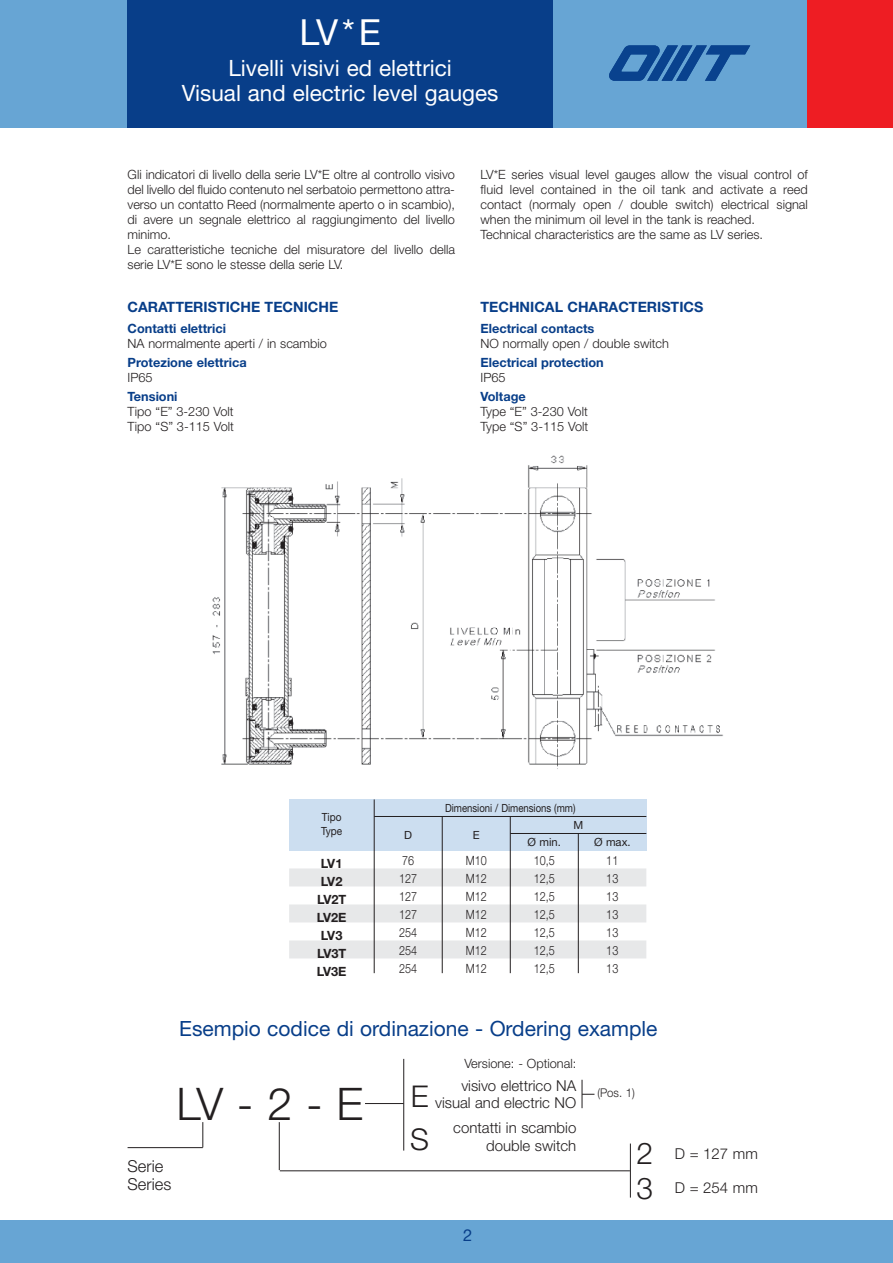
<style>
.page{position:relative;width:893px;height:1263px;background:#fff}
.page>*{position:absolute;margin:0;border:0;box-sizing:border-box;transform-origin:0 0}
.t1{font:300 45px "Helvetica Neue";color:#231f20}
.t2{font:36px "Helvetica Neue";color:#fff}
.t3{font:300 30px "Helvetica Neue";color:#231f20}
.t4{font:22.5px/25.5px "Helvetica Neue";color:#fff;text-align:center}
.t5{font:21px "Helvetica Neue";color:#083e89}
.t6{font:300 16.5px/18px "Helvetica Neue";color:#231f20}
.t7{font:16.5px "Helvetica Neue";color:#083e89}
.t8{font:300 15px/17.2px "Helvetica Neue";color:#231f20;text-align:right}
.t9{font:700 14.25px "Helvetica Neue";color:#083e89}
.t10{font:300 12.75px/15px "Helvetica Neue";color:#231f20}
.t11{font:700 12.75px "Helvetica Neue";color:#083e89}
.t12{font:300 12.75px "Helvetica Neue";color:#231f20;scale:.85 1}
.t13{font:700 12.75px/18px "Helvetica Neue";color:#231f20;text-align:center}
.t14{font:300 12px "Helvetica Neue";color:#231f20;scale:.95 1}
.t15{font:11.25px "Helvetica Neue";color:#231f20;scale:.85 1}
.t16{font:11.25px "Helvetica Neue";color:#231f20}
.t17{font:11.25px/13.5px "Helvetica Neue";color:#231f20;scale:.89 1}
.s1{font-size:30px}
</style>
<div class="page">
<div style="left:0;top:0;width:893px;height:128px;background:#67a5d4"></div>
<div style="left:128px;top:0;width:425px;height:128px;background:#083e89"></div>
<div style="left:808px;top:0;width:85px;height:128px;background:#ee1d23"></div>
<div style="left:0;top:1220px;width:893px;height:43px;background:#67a5d4"></div>
<svg style="left:609px;top:45px;width:141px;height:36px"></svg>
<hr style="left:128px;top:1147px;width:75px;height:1px;background:#231f20">
<hr style="left:280px;top:1170px;width:350px;height:1px;background:#231f20">
<svg style="left:203px;top:1122px;width:1px;height:25px"></svg>
<hr style="left:279px;top:1122px;width:1px;height:48px;background:#231f20">
<hr style="left:403px;top:1059px;width:1px;height:91px;background:#231f20">
<hr style="left:365px;top:1103px;width:39px;height:1px;background:#231f20">
<svg style="left:582px;top:1080px;width:12px;height:28px"></svg>
<hr style="left:630px;top:1143px;width:1px;height:54px;background:#231f20">
<img style="left:212px;top:455px;width:511px;height:314px">
<div style="left:289px;top:868px;width:357px;height:18px;background:#e7e8e9"></div>
<div style="left:289px;top:904px;width:357px;height:18px;background:#e7e8e9"></div>
<div style="left:289px;top:940px;width:357px;height:18px;background:#e7e8e9"></div>
<div style="left:289px;top:799px;width:357px;height:51px;background:#ccdef0"></div>
<hr style="left:374px;top:816px;width:272px;height:1px;background:#231f20">
<hr style="left:510px;top:833px;width:136px;height:1px;background:#231f20">
<hr style="left:374px;top:799px;width:1px;height:174px;background:#231f20">
<hr style="left:510px;top:816px;width:1px;height:157px;background:#231f20">
<hr style="left:578px;top:833px;width:1px;height:140px;background:#231f20">
<hr style="left:442px;top:816px;width:1px;height:157px;background:#231f20">
<h2 class="t2" style="left:299px;top:19px;width:83px">LV*E</h2>
<h3 class="t4" style="left:182px;top:57px;width:318px">Livelli visivi ed elettrici<br>Visual and electric level gauges</h3>
<p class="t10" style="left:128px;top:168px;width:329px">Gli indicatori di livello della serie LV*E oltre al controllo visivo del livello del fluido contenuto nel serbatoio permettono attra&shy;verso un contatto Reed (normalmente aperto o in scambio), di avere un segnale elettrico al raggiungimento del livello minimo.<br>Le caratteristiche tecniche del misuratore del livello della serie LV*E sono le stesse della serie LV.</p>
<p class="t9" style="left:128px;top:298px;width:212px">CARATTERISTICHE TECNICHE</p>
<p class="t11" style="left:128px;top:320px;width:100px">Contatti elettrici</p>
<p class="t10" style="left:128px;top:337px;width:201px">NA normalmente aperti / in scambio</p>
<p class="t11" style="left:128px;top:355px;width:121px">Protezione elettrica</p>
<p class="t10" style="left:128px;top:371px;width:27px">IP65</p>
<p class="t11" style="left:128px;top:389px;width:52px">Tensioni</p>
<p class="t10" style="left:128px;top:406px;width:108px">Tipo “E” 3-230 Volt<br>Tipo “S” 3-115 Volt</p>
<p class="t10" style="left:480px;top:168px;width:329px">LV*E series visual level gauges allow the visual control of fluid level contained in the oil tank and activate a reed contact (normaly open / double switch) electrical signal when the minimum oil level in the tank is reached.<br>Technical characteristics are the same as LV series.</p>
<p class="t9" style="left:480px;top:298px;width:224px">TECHNICAL CHARACTERISTICS</p>
<p class="t11" style="left:480px;top:320px;width:115px">Electrical contacts</p>
<p class="t10" style="left:480px;top:337px;width:190px">NO normally open / double switch</p>
<p class="t11" style="left:480px;top:355px;width:125px">Electrical protection</p>
<p class="t10" style="left:480px;top:371px;width:27px">IP65</p>
<p class="t11" style="left:480px;top:389px;width:47px">Voltage</p>
<p class="t10" style="left:480px;top:406px;width:109px">Type “E” 3-230 Volt<br>Type “S” 3-115 Volt</p>
<p class="t17" style="left:321px;top:811px;width:25px">Tipo<br>Type</p>
<p class="t15" style="left:445px;top:804px;width:155px">Dimensioni / Dimensions (mm)</p>
<p class="t16" style="left:404px;top:831px;width:9px">D</p>
<p class="t16" style="left:473px;top:831px;width:8px">E</p>
<p class="t16" style="left:573px;top:821px;width:11px">M</p>
<p class="t16" style="left:528px;top:838px;width:35px">Ø min.</p>
<p class="t16" style="left:594px;top:838px;width:38px">Ø max.</p>
<p class="t13" style="left:317px;top:854px;width:31px">LV1<br>LV2<br>LV2T<br>LV2E<br>LV3<br>LV3T<br>LV3E</p>
<p class="t12" style="left:402px;top:856px;width:16px">76</p>
<p class="t12" style="left:466px;top:856px;width:26px">M10</p>
<p class="t12" style="left:534px;top:856px;width:26px">10,5</p>
<p class="t12" style="left:606px;top:856px;width:16px">11</p>
<p class="t12" style="left:399px;top:874px;width:23px">127</p>
<p class="t12" style="left:466px;top:874px;width:26px">M12</p>
<p class="t12" style="left:534px;top:874px;width:26px">12,5</p>
<p class="t12" style="left:606px;top:874px;width:16px">13</p>
<p class="t12" style="left:399px;top:892px;width:23px">127</p>
<p class="t12" style="left:466px;top:892px;width:26px">M12</p>
<p class="t12" style="left:534px;top:892px;width:26px">12,5</p>
<p class="t12" style="left:606px;top:892px;width:16px">13</p>
<p class="t12" style="left:399px;top:910px;width:23px">127</p>
<p class="t12" style="left:466px;top:910px;width:26px">M12</p>
<p class="t12" style="left:534px;top:910px;width:26px">12,5</p>
<p class="t12" style="left:606px;top:910px;width:16px">13</p>
<p class="t12" style="left:399px;top:928px;width:23px">254</p>
<p class="t12" style="left:466px;top:928px;width:26px">M12</p>
<p class="t12" style="left:534px;top:928px;width:26px">12,5</p>
<p class="t12" style="left:606px;top:928px;width:16px">13</p>
<p class="t12" style="left:399px;top:946px;width:23px">254</p>
<p class="t12" style="left:466px;top:946px;width:26px">M12</p>
<p class="t12" style="left:534px;top:946px;width:26px">12,5</p>
<p class="t12" style="left:606px;top:946px;width:16px">13</p>
<p class="t12" style="left:399px;top:964px;width:23px">254</p>
<p class="t12" style="left:466px;top:964px;width:26px">M12</p>
<p class="t12" style="left:534px;top:964px;width:26px">12,5</p>
<p class="t12" style="left:606px;top:964px;width:16px">13</p>
<h3 class="t5" style="left:179px;top:1020px;width:480px">Esempio codice di ordinazione - Ordering example</h3>
<h1 class="t1" style="left:176px;top:1088px;width:188px">LV-2-E</h1>
<p class="t6" style="left:128px;top:1159px;width:45px">Serie<br>Series</p>
<p class="t10" style="left:464px;top:1057px;width:113px">Versione: - Optional:</p>
<p class="t8" style="left:435px;top:1078px;width:143px">visivo elettrico NA visual and electric NO</p>
<h3 class="t3" style="left:411px;top:1086px;width:19px">E</h3>
<p class="t8" style="left:453px;top:1121px;width:125px">contatti in scambio</p>
<h3 class="t3" style="left:410px;top:1129px;width:20px">S</h3>
<p class="t8" style="left:486px;top:1138px;width:92px">double switch</p>
<p class="t7" style="left:463px;top:1229px;width:11px">2</p>
<p class="t14" style="left:597px;top:1089px;width:41px">(Pos. 1)</p>
<p class="t8" style="left:636px;top:1147px;width:123px"><span class="s1">2</span> D=127mm</p>
<p class="t8" style="left:636px;top:1181px;width:123px"><span class="s1">3</span> D=254mm</p>
</div>
